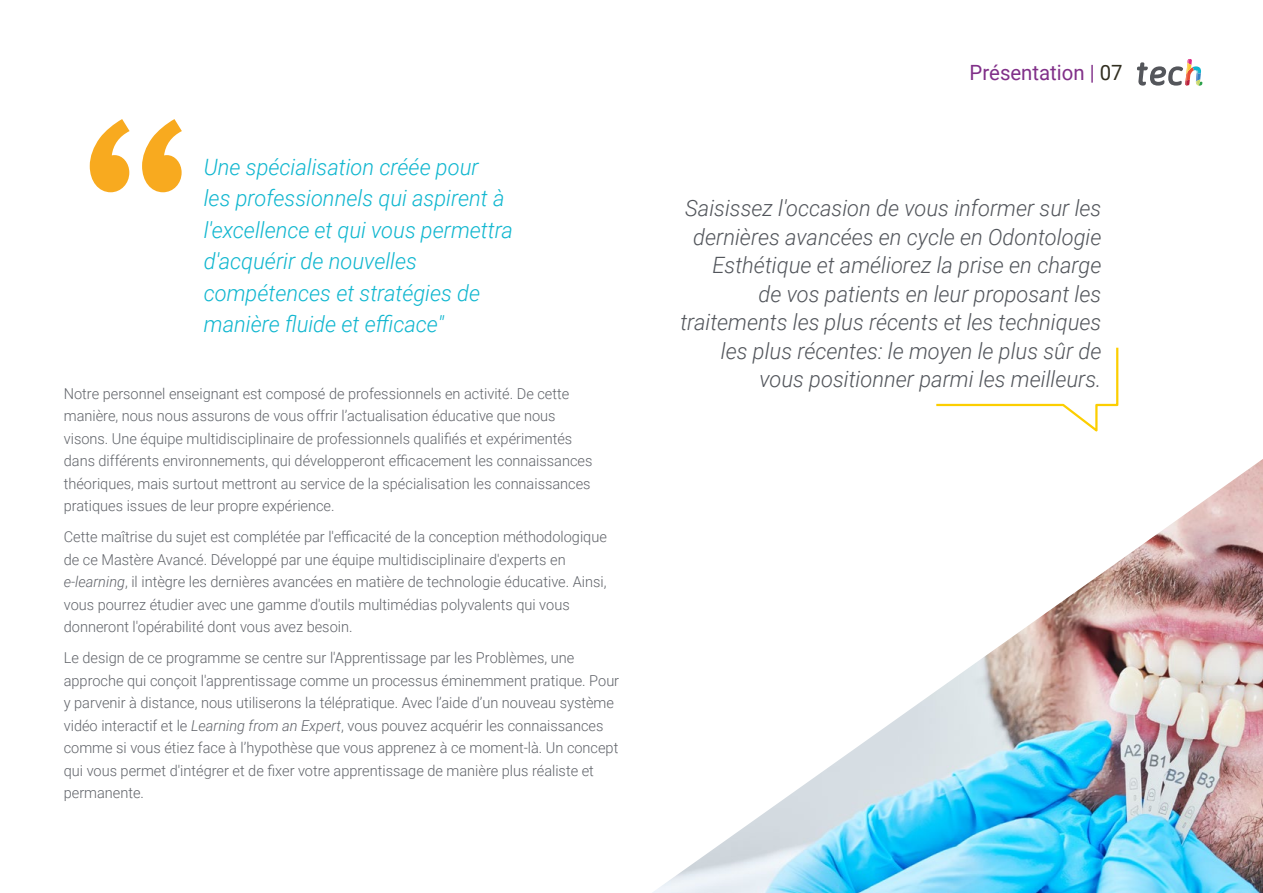
<style>
.page{position:relative;width:1263px;height:893px;background:#fff}
.page>*{position:absolute;margin:0;border:0;box-sizing:border-box;transform-origin:0 0}
.t1{font:italic 300 22.5px/28.5px "Roboto";color:#52555b;text-align:right}
.t2{font:italic 300 22.5px/31.5px "Roboto";color:#0fb6cf}
.t3{font:21px "Roboto";color:#813089}
.t4{font:300 15px/22.5px "Roboto";color:#61646a}
.s1{font-style:italic}
.s2{color:#312e20}
</style>
<div class="page">
<svg style="left:90px;top:119px;width:92px;height:73px"></svg>
<img style="left:652px;top:459px;width:611px;height:434px">
<svg style="left:936px;top:347px;width:183px;height:85px"></svg>
<svg style="left:1137px;top:59px;width:65px;height:27px"></svg>
<h1 class="t2" style="left:204px;top:150px;width:311px">Une spécialisation créée pour<br>les professionnels qui aspirent à l'excellence et qui vous permettra d'acquérir de nouvelles compétences et stratégies de manière fluide et efficace"</h1>
<p class="t4" style="left:64px;top:381px;width:530px">Notre personnel enseignant est composé de professionnels en activité. De cette manière, nous nous assurons de vous offrir l’actualisation éducative que nous visons. Une équipe multidisciplinaire de professionnels qualifiés et expérimentés dans différents environnements, qui développeront efficacement les connaissances théoriques, mais surtout mettront au service de la spécialisation les connaissances pratiques issues de leur propre expérience.</p>
<p class="t4" style="left:64px;top:525px;width:545px">Cette maîtrise du sujet est complétée par l'efficacité de la conception méthodologique de ce Mastère Avancé. Développé par une équipe multidisciplinaire d'experts en <span class="s1">e-learning</span>, il intègre les dernières avancées en matière de technologie éducative. Ainsi, vous pourrez étudier avec une gamme d'outils multimédias polyvalents qui vous donneront l'opérabilité dont vous avez besoin.</p>
<p class="t4" style="left:64px;top:646px;width:557px">Le design de ce programme se centre sur l'Apprentissage par les Problèmes, une approche qui conçoit l'apprentissage comme un processus éminemment pratique. Pour y parvenir à distance, nous utiliserons la télépratique. Avec l’aide d’un nouveau système vidéo interactif et le <span class="s1">Learning from an Expert</span>, vous pouvez acquérir les connaissances comme si vous étiez face à l’hypothèse que vous apprenez à ce moment-là. Un concept qui vous permet d'intégrer et de fixer votre apprentissage de manière plus réaliste et permanente.</p>
<h2 class="t3" style="left:970px;top:57px;width:155px">Présentation | <span class="s2">07</span></h2>
<p class="t1" style="left:680px;top:193px;width:423px">Saisissez l'occasion de vous informer sur les dernières avancées en cycle en Odontologie Esthétique et améliorez la prise en charge<br>de vos patients en leur proposant les traitements les plus récents et les techniques les plus récentes: le moyen le plus sûr de vous positionner parmi les meilleurs.</p>
</div>
